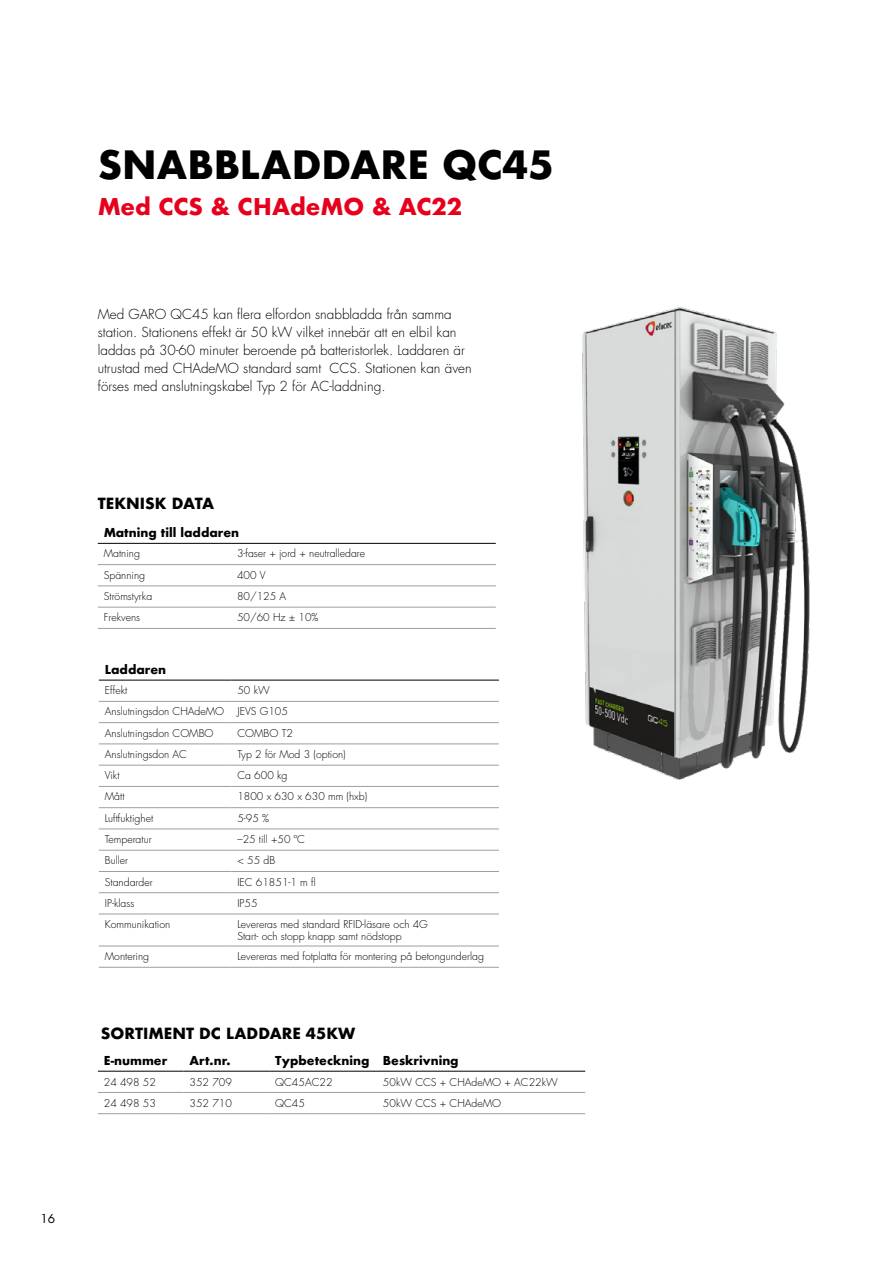
<style>
.page{position:relative;width:893px;height:1263px;background:#fff}
.page>*{position:absolute;margin:0;border:0;box-sizing:border-box;transform-origin:0 0}
.t1{font:700 37.95px "Futura";color:#000}
.t2{font:700 22.5px "Futura";color:#e7001d}
.t3{font:700 15px "Futura";color:#000}
.t4{font:300 13.5px/18px "Futura";color:#000}
.t5{font:700 12px "Futura";color:#000}
.t6{font:12px "Futura";color:#000}
.t7{font:300 10.5px/12px "Futura";color:#000}
</style>
<div class="page">
<hr style="left:98px;top:564px;width:133px;height:1px;background:#9d9e9e">
<hr style="left:231px;top:564px;width:265px;height:1px;background:#9d9e9e">
<hr style="left:98px;top:586px;width:133px;height:1px;background:#9d9e9e">
<hr style="left:231px;top:586px;width:265px;height:1px;background:#9d9e9e">
<hr style="left:98px;top:607px;width:133px;height:1px;background:#9d9e9e">
<hr style="left:231px;top:607px;width:265px;height:1px;background:#9d9e9e">
<hr style="left:98px;top:628px;width:133px;height:1px;background:#9d9e9e">
<hr style="left:231px;top:628px;width:265px;height:1px;background:#9d9e9e">
<hr style="left:98px;top:543px;width:133px;height:1px;background:#000">
<hr style="left:231px;top:543px;width:265px;height:1px;background:#000">
<svg style="left:99px;top:679px;width:400px;height:1px"></svg>
<hr style="left:99px;top:701px;width:132px;height:1px;background:#9d9e9e">
<hr style="left:231px;top:701px;width:268px;height:1px;background:#9d9e9e">
<hr style="left:99px;top:722px;width:132px;height:1px;background:#9d9e9e">
<hr style="left:231px;top:722px;width:268px;height:1px;background:#9d9e9e">
<hr style="left:99px;top:744px;width:132px;height:1px;background:#9d9e9e">
<hr style="left:231px;top:744px;width:268px;height:1px;background:#9d9e9e">
<hr style="left:99px;top:765px;width:132px;height:1px;background:#9d9e9e">
<hr style="left:231px;top:765px;width:268px;height:1px;background:#9d9e9e">
<hr style="left:99px;top:786px;width:132px;height:1px;background:#9d9e9e">
<hr style="left:231px;top:786px;width:268px;height:1px;background:#9d9e9e">
<hr style="left:99px;top:807px;width:132px;height:1px;background:#9d9e9e">
<hr style="left:231px;top:807px;width:268px;height:1px;background:#9d9e9e">
<hr style="left:99px;top:829px;width:132px;height:1px;background:#9d9e9e">
<hr style="left:231px;top:829px;width:268px;height:1px;background:#9d9e9e">
<hr style="left:99px;top:850px;width:132px;height:1px;background:#9d9e9e">
<hr style="left:231px;top:850px;width:268px;height:1px;background:#9d9e9e">
<hr style="left:99px;top:871px;width:132px;height:1px;background:#9d9e9e">
<hr style="left:231px;top:871px;width:268px;height:1px;background:#9d9e9e">
<hr style="left:99px;top:892px;width:132px;height:1px;background:#9d9e9e">
<hr style="left:231px;top:892px;width:268px;height:1px;background:#9d9e9e">
<hr style="left:99px;top:914px;width:132px;height:1px;background:#9d9e9e">
<hr style="left:231px;top:914px;width:268px;height:1px;background:#9d9e9e">
<hr style="left:99px;top:946px;width:132px;height:1px;background:#9d9e9e">
<hr style="left:231px;top:946px;width:268px;height:1px;background:#9d9e9e">
<hr style="left:99px;top:967px;width:132px;height:1px;background:#9d9e9e">
<hr style="left:231px;top:967px;width:268px;height:1px;background:#9d9e9e">
<hr style="left:99px;top:680px;width:132px;height:1px;background:#000">
<hr style="left:231px;top:680px;width:268px;height:1px;background:#000">
<svg style="left:98px;top:1070px;width:487px;height:1px"></svg>
<hr style="left:98px;top:1092px;width:86px;height:1px;background:#9d9e9e">
<hr style="left:184px;top:1092px;width:85px;height:1px;background:#9d9e9e">
<hr style="left:269px;top:1092px;width:108px;height:1px;background:#9d9e9e">
<hr style="left:377px;top:1092px;width:208px;height:1px;background:#9d9e9e">
<hr style="left:98px;top:1113px;width:86px;height:1px;background:#9d9e9e">
<hr style="left:184px;top:1113px;width:85px;height:1px;background:#9d9e9e">
<hr style="left:269px;top:1113px;width:108px;height:1px;background:#9d9e9e">
<hr style="left:377px;top:1113px;width:208px;height:1px;background:#9d9e9e">
<hr style="left:98px;top:1071px;width:86px;height:1px;background:#000">
<hr style="left:184px;top:1071px;width:85px;height:1px;background:#000">
<hr style="left:269px;top:1071px;width:108px;height:1px;background:#000">
<hr style="left:377px;top:1071px;width:208px;height:1px;background:#000">
<img style="left:581px;top:307px;width:229px;height:473px">
<p class="t6" style="left:40px;top:1211px;width:16px">16</p>
<h1 class="t1" style="left:98px;top:138px;width:458px">SNABBLADDARE QC45</h1>
<h2 class="t2" style="left:98px;top:190px;width:366px">Med CCS &amp; CHAdeMO &amp; AC22</h2>
<p class="t4" style="left:98px;top:306px;width:375px">Med GARO QC45 kan flera elfordon snabbladda från samma station. Stationens effekt är 50 kW vilket innebär att en elbil kan laddas på 30-60 minuter beroende på batteristorlek. Laddaren är utrustad med CHAdeMO standard samt CCS. Stationen kan även förses med anslutningskabel Typ 2 för AC-laddning.</p>
<h3 class="t3" style="left:98px;top:493px;width:118px">TEKNISK DATA</h3>
<p class="t5" style="left:104px;top:524px;width:137px">Matning till laddaren</p>
<p class="t7" style="left:104px;top:548px;width:38px">Matning</p>
<p class="t7" style="left:237px;top:548px;width:130px">3-faser + jord + neutralledare</p>
<p class="t7" style="left:104px;top:569px;width:43px">Spänning</p>
<p class="t7" style="left:237px;top:569px;width:30px">400 V</p>
<p class="t7" style="left:104px;top:590px;width:50px">Strömstyrka</p>
<p class="t7" style="left:237px;top:590px;width:51px">80/125 A</p>
<p class="t7" style="left:104px;top:612px;width:38px">Frekvens</p>
<p class="t7" style="left:237px;top:612px;width:83px">50/60 Hz ± 10%</p>
<p class="t5" style="left:105px;top:661px;width:63px">Laddaren</p>
<p class="t7" style="left:105px;top:685px;width:24px">Effekt</p>
<p class="t7" style="left:237px;top:685px;width:34px">50 kW</p>
<p class="t7" style="left:105px;top:706px;width:121px">Anslutningsdon CHAdeMO</p>
<p class="t7" style="left:237px;top:706px;width:52px">JEVS G105</p>
<p class="t7" style="left:105px;top:727px;width:110px">Anslutningsdon COMBO</p>
<p class="t7" style="left:237px;top:727px;width:57px">COMBO T2</p>
<p class="t7" style="left:105px;top:748px;width:84px">Anslutningsdon AC</p>
<p class="t7" style="left:237px;top:748px;width:110px">Typ 2 för Mod 3 (option)</p>
<p class="t7" style="left:105px;top:770px;width:16px">Vikt</p>
<p class="t7" style="left:237px;top:770px;width:52px">Ca 600 kg</p>
<p class="t7" style="left:105px;top:791px;width:21px">Mått</p>
<p class="t7" style="left:237px;top:791px;width:131px">1800 x 630 x 630 mm (hxb)</p>
<p class="t7" style="left:105px;top:812px;width:50px">Luftfuktighet</p>
<p class="t7" style="left:237px;top:812px;width:33px">5-95 %</p>
<p class="t7" style="left:105px;top:833px;width:48px">Temperatur</p>
<p class="t7" style="left:237px;top:833px;width:69px">–25 till +50 ºC</p>
<p class="t7" style="left:105px;top:855px;width:25px">Buller</p>
<p class="t7" style="left:237px;top:855px;width:39px">&lt; 55 dB</p>
<p class="t7" style="left:105px;top:876px;width:49px">Standarder</p>
<p class="t7" style="left:237px;top:876px;width:80px">IEC 61851-1 m fl</p>
<p class="t7" style="left:105px;top:897px;width:31px">IP-klass</p>
<p class="t7" style="left:237px;top:897px;width:22px">IP55</p>
<p class="t7" style="left:105px;top:918px;width:67px">Kommunikation</p>
<p class="t7" style="left:237px;top:918px;width:192px">Levereras med standard RFID-läsare och 4G<br>Start- och stopp knapp samt nödstopp</p>
<p class="t7" style="left:105px;top:950px;width:46px">Montering</p>
<p class="t7" style="left:237px;top:950px;width:248px">Levereras med fotplatta för montering på betongunderlag</p>
<h3 class="t3" style="left:101px;top:1023px;width:256px">SORTIMENT DC LADDARE 45KW</h3>
<p class="t5" style="left:104px;top:1052px;width:65px">E-nummer</p>
<p class="t5" style="left:190px;top:1052px;width:43px">Art.nr.</p>
<p class="t5" style="left:275px;top:1052px;width:185px">Typbeteckning Beskrivning</p>
<p class="t7" style="left:104px;top:1076px;width:54px">24 498 52</p>
<p class="t7" style="left:190px;top:1076px;width:44px">352 709</p>
<p class="t7" style="left:275px;top:1076px;width:59px">QC45AC22</p>
<p class="t7" style="left:383px;top:1076px;width:176px">50kW CCS + CHAdeMO + AC22kW</p>
<p class="t7" style="left:104px;top:1097px;width:54px">24 498 53</p>
<p class="t7" style="left:190px;top:1097px;width:44px">352 710</p>
<p class="t7" style="left:275px;top:1097px;width:31px">QC45</p>
<p class="t7" style="left:383px;top:1097px;width:120px">50kW CCS + CHAdeMO</p>
</div>
